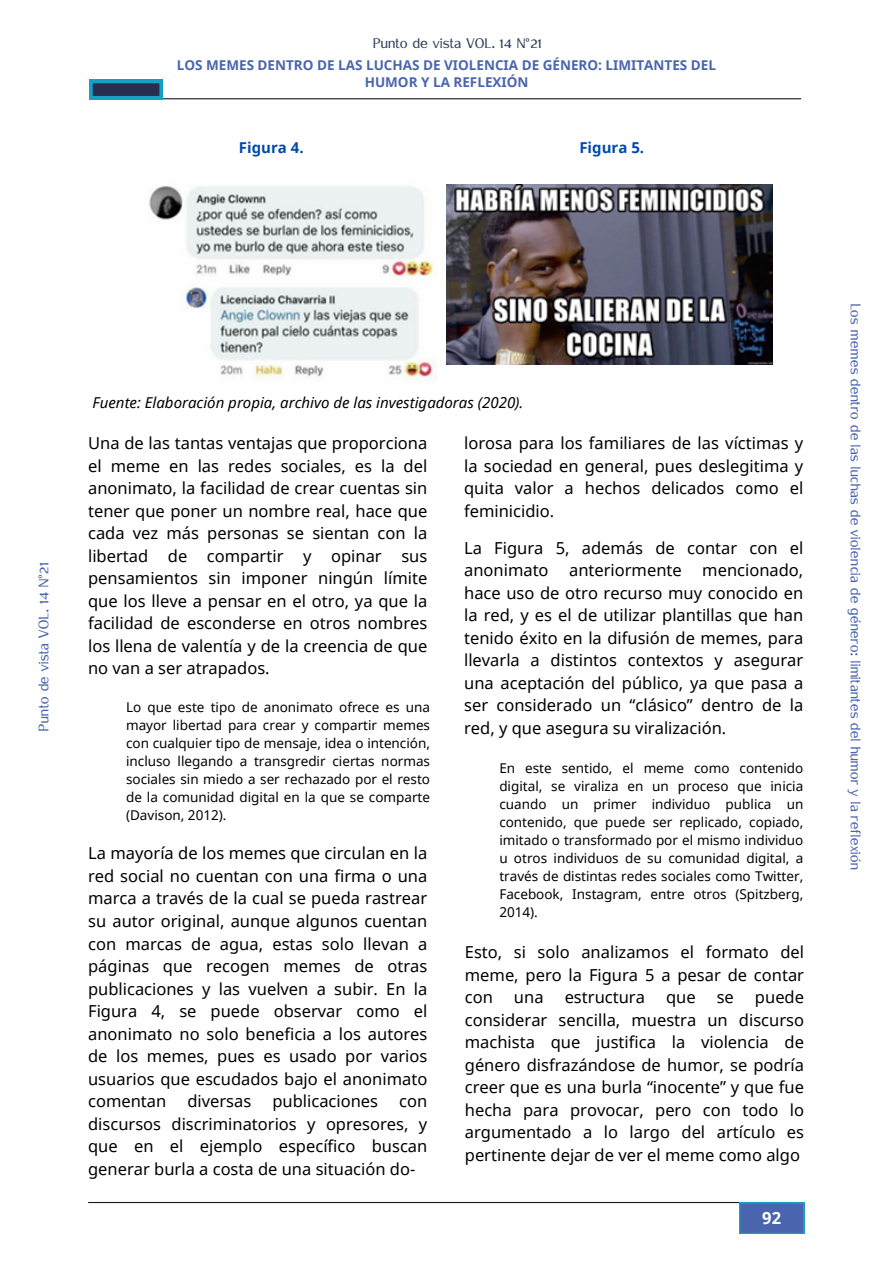
<style>
.page{position:relative;width:893px;height:1264px;background:#fff}
.page>*{position:absolute;margin:0;border:0;box-sizing:border-box;transform-origin:0 0}
.t1{font:16.5px/22.5px "Noto Sans";color:#000;text-align:justify}
.t2{font:16.5px "Rachana";color:#4a65ae}
.t3{font:16.5px "Rachana";color:#34415a}
.t4{font:700 16.5px "Noto Sans";color:#fff}
.t5{font:italic 15px "Noto Sans";color:#000}
.t6{font:700 15px "Noto Sans";color:#004aad}
.t7{font:13.5px/18px "Noto Sans";color:#000;text-align:justify}
.t8{font:700 13.5px/16.8px "Noto Sans";color:#4a65ae;text-align:center}
</style>
<div class="page">
<hr style="left:88px;top:1201px;width:711px;height:1px;background:#1a172a">
<hr style="left:90px;top:98px;width:711px;height:1px;background:#1a172a">
<svg style="left:739px;top:1202px;width:65px;height:31px;background:#446ab0"></svg>
<div style="left:89px;top:80px;width:74px;height:19px;background:#14a1c4"></div>
<svg style="left:92px;top:83px;width:68px;height:13px"></svg>
<img style="left:149px;top:186px;width:285px;height:193px">
<img style="left:446px;top:184px;width:326px;height:180px">
<p class="t3" style="left:372px;top:33px;width:170px">Punto de vista VOL. 14 N°21</p>
<p class="t8" style="left:177px;top:56px;width:540px">LOS MEMES DENTRO DE LAS LUCHAS DE VIOLENCIA DE GÉNERO: LIMITANTES DEL<br>HUMOR Y LA REFLEXIÓN</p>
<p class="t6" style="left:239px;top:137px;width:66px">Figura 4.</p>
<p class="t6" style="left:579px;top:137px;width:66px">Figura 5.</p>
<p class="t2" style="left:33px;top:731px;width:170px;rotate:-90deg">Punto de vista VOL. 14 N°21</p>
<p class="t5" style="left:93px;top:392px;width:432px">Fuente: Elaboración propia, archivo de las investigadoras (2020).</p>
<p class="t1" style="left:88px;top:431px;width:341px">Una de las tantas ventajas que proporciona el meme en las redes sociales, es la del anonimato, la facilidad de crear cuentas sin tener que poner un nombre real, hace que cada vez más personas se sientan con la libertad de compartir y opinar sus pensamientos sin imponer ningún límite que los lleve a pensar en el otro, ya que la facilidad de esconderse en otros nombres los llena de valentía y de la creencia de que no van a ser atrapados.</p>
<p class="t1" style="left:464px;top:431px;width:341px">lorosa para los familiares de las víctimas y la sociedad en general, pues deslegitima y quita valor a hechos delicados como el feminicidio.</p>
<p class="t1" style="left:464px;top:536px;width:341px">La Figura 5, además de contar con el anonimato anteriormente mencionado, hace uso de otro recurso muy conocido en la red, y es el de utilizar plantillas que han tenido éxito en la difusión de memes, para llevarla a distintos contextos y asegurar una aceptación del público, ya que pasa a ser considerado un “clásico” dentro de la red, y que asegura su viralización.</p>
<p class="t7" style="left:126px;top:697px;width:305px">Lo que este tipo de anonimato ofrece es una mayor libertad para crear y compartir memes con cualquier tipo de mensaje, idea o intención, incluso llegando a transgredir ciertas normas sociales sin miedo a ser rechazado por el resto de la comunidad digital en la que se comparte (Davison, 2012).</p>
<p class="t1" style="left:88px;top:841px;width:341px">La mayoría de los memes que circulan en la red social no cuentan con una firma o una marca a través de la cual se pueda rastrear su autor original, aunque algunos cuentan con marcas de agua, estas solo llevan a páginas que recogen memes de otras publicaciones y las vuelven a subir. En la Figura 4, se puede observar como el anonimato no solo beneficia a los autores de los memes, pues es usado por varios usuarios que escudados bajo el anonimato comentan</p>
<p class="t7" style="left:499px;top:759px;width:305px">En este sentido, el meme como contenido digital, se viraliza en un proceso que inicia cuando un primer individuo publica un contenido, que puede ser replicado, copiado, imitado o transformado por el mismo individuo u otros individuos de su comunidad digital, a través de distintas redes sociales como Twitter, Facebook, Instagram, entre otros (Spitzberg, 2014).</p>
<p class="t1" style="left:465px;top:940px;width:341px">Esto, si solo analizamos el formato del meme, pero la Figura 5 a pesar de contar con</p>
<p class="t1" style="left:465px;top:985px;width:341px;text-indent:290px">puede considerar sencilla, muestra un discurso machista que justifica la violencia de género disfrazándose de humor, se podría creer que es una burla “inocente” y que fue hecha para provocar, pero con todo lo argumentado a lo largo del artículo es pertinente dejar de ver el meme como algo</p>
<p class="t1" style="left:514px;top:985px;width:31px">una</p>
<p class="t1" style="left:564px;top:985px;width:82px">estructura</p>
<p class="t1" style="left:666px;top:985px;width:31px">que</p>
<p class="t1" style="left:716px;top:985px;width:19px">se</p>
<p class="t1" style="left:187px;top:1089px;width:65px">diversas</p>
<p class="t1" style="left:272px;top:1089px;width:107px">publicaciones</p>
<p class="t1" style="left:88px;top:1089px;width:341px;text-indent:311px">con discursos discriminatorios y opresores, y que en el ejemplo específico buscan generar burla a costa de una situación do-</p>
<p class="t4" style="left:762px;top:1206px;width:20px">92</p>
<p class="t2" style="left:866px;top:302px;width:568px;rotate:90deg">Los memes dentro de las luchas de violencia de género: limitantes del humor y la reflexión</p>
</div>
